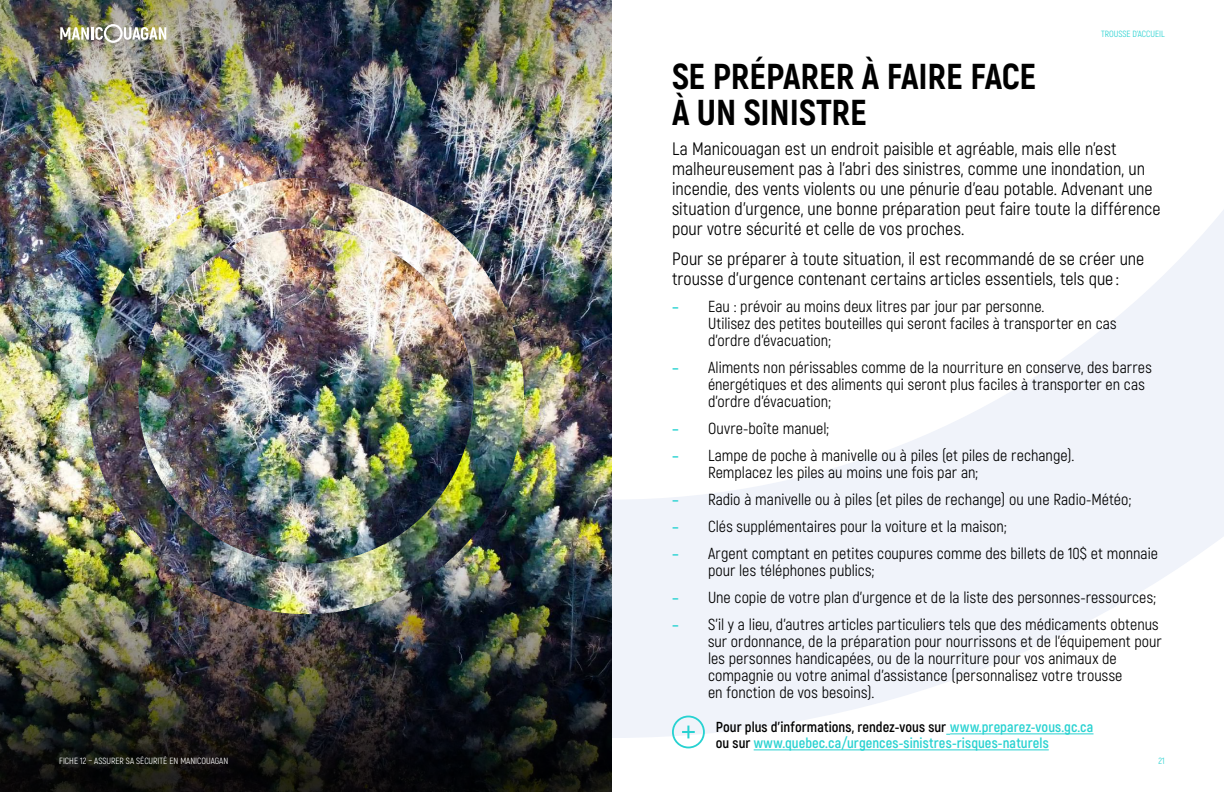
<style>
.page{position:relative;width:1224px;height:792px;background:#fff}
.page>*{position:absolute;margin:0;border:0;box-sizing:border-box;transform-origin:0 0}
.t1{font:800 36px/36px "Akrobat";color:#000}
.t2{font:18px/20px "Akrobat";color:#000}
.t3{font:16px/17px "Akrobat";color:#000}
.t4{font:700 14.5px/16px "Akrobat";letter-spacing:.005em;color:#28d2d1}
.t5{font:9px "Akrobat";color:#fff}
.t6{font:9px "Akrobat";color:#28d2d1}
.s1{font-weight:700;color:#28d2d1}
.s2{color:#000}
</style>
<div class="page">
<img style="left:0;top:230px;width:612px;height:326px">
<img style="left:0;top:556px;width:612px;height:236px">
<img style="left:0;top:0;width:612px;height:230px">
<img style="left:58px;top:178px;width:496px;height:466px">
<img style="left:60px;top:24px;width:106px;height:19px">
<svg style="left:612px;top:210px;width:612px;height:528px"></svg>
<svg style="left:682px;top:726px;width:13px;height:12px"></svg>
<div style="left:672px;top:716px;width:33px;height:32px;border:2px solid #28d2d1;border-radius:50%"></div>
<hr style="left:950px;top:734px;width:143px;height:1px;background:#28d2d1">
<hr style="left:754px;top:750px;width:295px;height:1px;background:#28d2d1">
<p class="t5" style="left:59px;top:756px;width:170px">FICHE 12 – ASSURER SA SÉCURITÉ EN MANICOUAGAN</p>
<p class="t6" style="left:1101px;top:29px;width:65px">TROUSSE D’ACCUEIL</p>
<h1 class="t1" style="left:672px;top:58px;width:366px">SE PRÉPARER À FAIRE FACE<br>À UN SINISTRE</h1>
<p class="t2" style="left:672px;top:139px;width:490px">La Manicouagan est un endroit paisible et agréable, mais elle n’est malheureusement pas à l’abri des sinistres, comme une inondation, un incendie, des vents violents ou une pénurie d’eau potable. Advenant une situation d’urgence, une bonne préparation peut faire toute la différence pour votre sécurité et celle de vos proches.</p>
<p class="t2" style="left:672px;top:249px;width:474px">Pour se préparer à toute situation, il est recommandé de se créer une trousse d’urgence contenant certains articles essentiels, tels que:</p>
<p class="t3" style="left:708px;top:298px;width:410px;text-indent:-36px"><span class="s1">–</span> Eau : prévoir au moins deux litres par jour par personne.<br>Utilisez des petites bouteilles qui seront faciles à transporter en cas d’ordre d’évacuation;</p>
<p class="t3" style="left:708px;top:359px;width:445px;text-indent:-36px"><span class="s1">–</span> Aliments non périssables comme de la nourriture en conserve, des barres énergétiques et des aliments qui seront plus faciles à transporter en cas d’ordre d’évacuation;</p>
<p class="t3" style="left:672px;top:420px;width:159px"><span class="s1">–</span> Ouvre-boîte manuel;</p>
<p class="t3" style="left:708px;top:447px;width:368px;text-indent:-36px"><span class="s1">–</span> Lampe de poche à manivelle ou à piles (et piles de rechange).<br>Remplacez les piles au moins une fois par an;</p>
<p class="t3" style="left:672px;top:491px;width:461px"><span class="s1">–</span> Radio à manivelle ou à piles (et piles de rechange) ou une Radio-Météo;</p>
<p class="t3" style="left:672px;top:518px;width:336px"><span class="s1">–</span> Clés supplémentaires pour la voiture et la maison;</p>
<p class="t3" style="left:708px;top:545px;width:451px;text-indent:-36px"><span class="s1">–</span> Argent comptant en petites coupures comme des billets de 10$ et monnaie pour les téléphones publics;</p>
<p class="t3" style="left:672px;top:589px;width:486px"><span class="s1">–</span> Une copie de votre plan d’urgence et de la liste des personnes-ressources;</p>
<p class="t3" style="left:708px;top:616px;width:455px;text-indent:-36px"><span class="s1">–</span> S’il y a lieu, d’autres articles particuliers tels que des médicaments obtenus sur ordonnance, de la préparation pour nourrissons et de l’équipement pour les personnes handicapées, ou de la nourriture pour vos animaux de compagnie ou votre animal d’assistance (personnalisez votre trousse<br>en fonction de vos besoins).</p>
<p class="t4" style="left:716px;top:719px;width:379px"><span class="s2">Pour plus d’informations, rendez-vous sur</span> www.preparez-vous.gc.ca <span class="s2">ou sur</span> www.quebec.ca/urgences-sinistres-risques-naturels</p>
<p class="t6" style="left:1159px;top:756px;width:8px">21</p>
</div>
